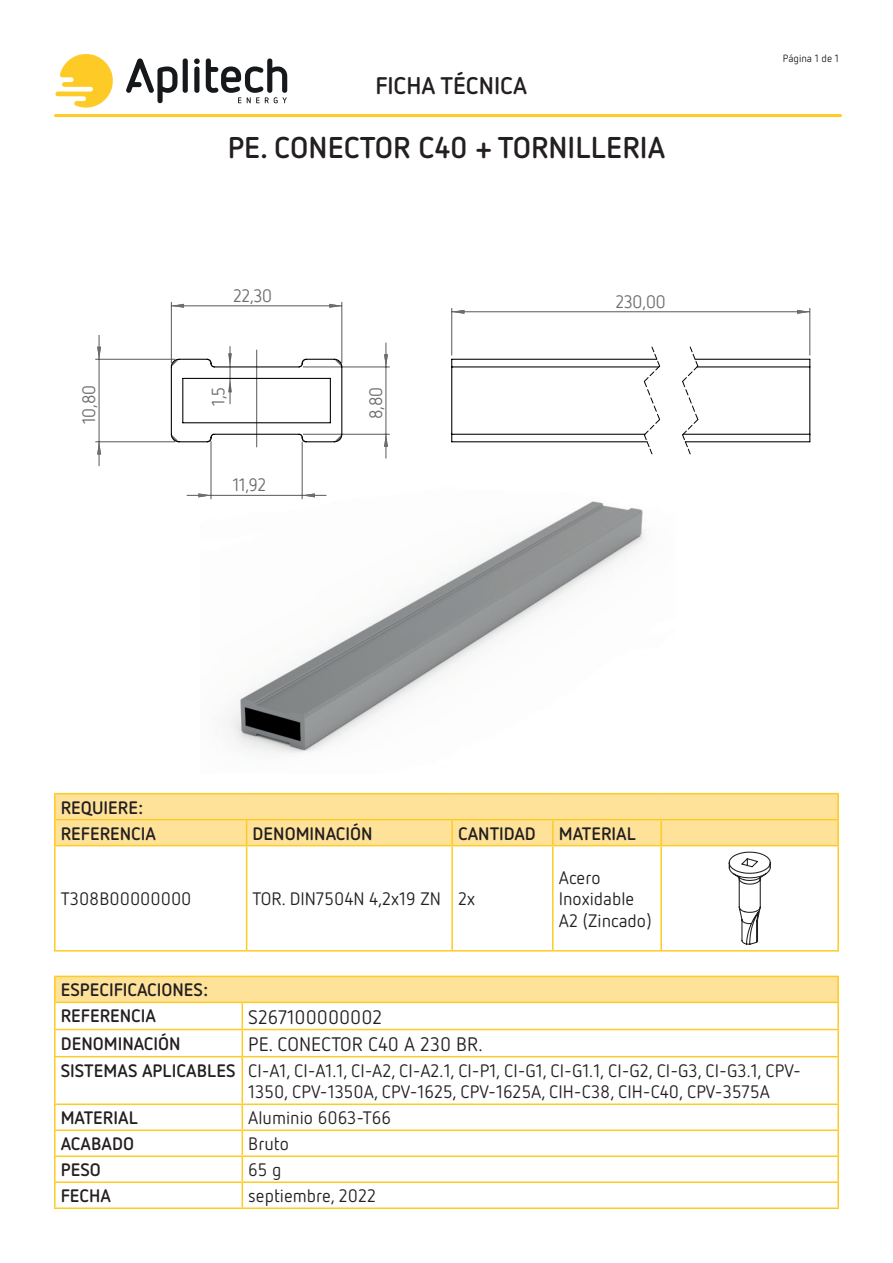
<style>
.page{position:relative;width:893px;height:1263px;background:#fff}
.page>*{position:absolute;margin:0;border:0;box-sizing:border-box;transform-origin:0 0}
.ESTILO_1{font:700 30px "Netto Pro";color:#231f20}
.t1{font:700 24px "Netto Pro";color:#231f20}
.ESTILO_1-2{font:19.5px "Netto Pro";color:#231f20}
.ESTILO_1-3{font:18px/21.6px "Netto Pro";color:#231f20}
.ESTILO_1-4{font:700 18px "Netto Pro";color:#231f20}
.t2{font:17.85px "Netto OT";color:#6c6d70}
.t3{font:10.5px "Netto Pro";color:#231f20}
</style>
<div class="page">
<img style="left:210px;top:483px;width:435px;height:271px">
<svg style="left:56px;top:54px;width:57px;height:54px"></svg>
<svg style="left:206px;top:58px;width:81px;height:45px"></svg>
<svg style="left:126px;top:58px;width:62px;height:45px"></svg>
<svg style="left:194px;top:58px;width:6px;height:35px"></svg>
<hr style="left:56px;top:114px;width:784px;height:3px;background:#fecb26">
<div style="left:55px;top:976px;width:783px;height:26px;background:#ffe299"></div>
<hr style="left:54px;top:976px;width:188px;height:1px;background:#fecb26">
<hr style="left:54px;top:977px;width:2px;height:25px;background:#fecb26">
<hr style="left:242px;top:976px;width:597px;height:1px;background:#fecb26">
<hr style="left:837px;top:977px;width:2px;height:25px;background:#fecb26">
<hr style="left:54px;top:1030px;width:2px;height:26px;background:#fecb26">
<hr style="left:54px;top:1105px;width:2px;height:24px;background:#fecb26">
<hr style="left:54px;top:1131px;width:2px;height:24px;background:#fecb26">
<hr style="left:54px;top:1002px;width:188px;height:1px;background:#fecb26">
<hr style="left:54px;top:1003px;width:2px;height:26px;background:#fecb26">
<hr style="left:242px;top:1002px;width:597px;height:1px;background:#fecb26">
<hr style="left:54px;top:1029px;width:188px;height:1px;background:#fecb26">
<hr style="left:242px;top:1029px;width:597px;height:1px;background:#fecb26">
<hr style="left:54px;top:1056px;width:188px;height:1px;background:#fecb26">
<hr style="left:54px;top:1057px;width:2px;height:46px;background:#fecb26">
<hr style="left:242px;top:1056px;width:597px;height:1px;background:#fecb26">
<hr style="left:54px;top:1103px;width:188px;height:2px;background:#fecb26">
<hr style="left:242px;top:1103px;width:597px;height:2px;background:#fecb26">
<hr style="left:54px;top:1129px;width:188px;height:2px;background:#fecb26">
<hr style="left:242px;top:1129px;width:597px;height:2px;background:#fecb26">
<hr style="left:54px;top:1155px;width:188px;height:2px;background:#fecb26">
<hr style="left:54px;top:1157px;width:2px;height:24px;background:#fecb26">
<hr style="left:242px;top:1155px;width:597px;height:2px;background:#fecb26">
<hr style="left:54px;top:1181px;width:188px;height:2px;background:#fecb26">
<hr style="left:54px;top:1183px;width:2px;height:24px;background:#fecb26">
<hr style="left:242px;top:1181px;width:597px;height:2px;background:#fecb26">
<hr style="left:54px;top:1207px;width:188px;height:2px;background:#fecb26">
<hr style="left:242px;top:1207px;width:597px;height:2px;background:#fecb26">
<hr style="left:837px;top:1003px;width:2px;height:26px;background:#fecb26">
<svg style="left:242px;top:1003px;width:1px;height:53px"></svg>
<hr style="left:837px;top:1030px;width:2px;height:26px;background:#fecb26">
<hr style="left:242px;top:1057px;width:1px;height:46px;background:#fecb26">
<hr style="left:837px;top:1057px;width:2px;height:46px;background:#fecb26">
<hr style="left:837px;top:1105px;width:2px;height:24px;background:#fecb26">
<hr style="left:837px;top:1131px;width:2px;height:24px;background:#fecb26">
<hr style="left:837px;top:1157px;width:2px;height:24px;background:#fecb26">
<svg style="left:242px;top:1105px;width:1px;height:102px"></svg>
<hr style="left:837px;top:1183px;width:2px;height:24px;background:#fecb26">
<svg style="left:643px;top:346px;width:18px;height:109px"></svg>
<svg style="left:682px;top:346px;width:17px;height:109px"></svg>
<hr style="left:451px;top:308px;width:1px;height:47px;background:#57585a">
<hr style="left:810px;top:308px;width:1px;height:47px;background:#57585a">
<hr style="left:171px;top:302px;width:1px;height:61px;background:#57585a">
<hr style="left:342px;top:302px;width:1px;height:61px;background:#57585a">
<hr style="left:302px;top:442px;width:1px;height:57px;background:#57585a">
<hr style="left:211px;top:441px;width:1px;height:58px;background:#57585a">
<hr style="left:303px;top:434px;width:87px;height:1px;background:#57585a">
<hr style="left:303px;top:367px;width:87px;height:1px;background:#57585a">
<hr style="left:95px;top:441px;width:80px;height:1px;background:#57585a">
<hr style="left:95px;top:359px;width:80px;height:1px;background:#57585a">
<svg style="left:171px;top:304px;width:639px;height:10px"></svg>
<svg style="left:187px;top:493px;width:139px;height:4px"></svg>
<svg style="left:384px;top:343px;width:4px;height:115px"></svg>
<hr style="left:452px;top:441px;width:195px;height:1px;background:#000001">
<hr style="left:452px;top:359px;width:205px;height:1px;background:#000001">
<hr style="left:451px;top:367px;width:1px;height:67px;background:#000001">
<hr style="left:452px;top:434px;width:193px;height:1px;background:#000001">
<hr style="left:452px;top:366px;width:207px;height:1px;background:#000001">
<hr style="left:685px;top:441px;width:125px;height:1px;background:#000001">
<hr style="left:695px;top:359px;width:115px;height:1px;background:#000001">
<hr style="left:683px;top:434px;width:127px;height:1px;background:#000001">
<hr style="left:809px;top:367px;width:1px;height:67px;background:#000001">
<hr style="left:697px;top:366px;width:113px;height:1px;background:#000001">
<svg style="left:97px;top:335px;width:246px;height:131px"></svg>
<hr style="left:837px;top:794px;width:2px;height:25px;background:#fecb26">
<hr style="left:661px;top:819px;width:178px;height:1px;background:#fecb26">
<hr style="left:837px;top:820px;width:2px;height:25px;background:#fecb26">
<hr style="left:661px;top:845px;width:178px;height:1px;background:#fecb26">
<hr style="left:54px;top:950px;width:193px;height:1px;background:#fecb26">
<hr style="left:247px;top:950px;width:205px;height:1px;background:#fecb26">
<hr style="left:452px;top:950px;width:101px;height:1px;background:#fecb26">
<hr style="left:553px;top:950px;width:108px;height:1px;background:#fecb26">
<hr style="left:661px;top:950px;width:178px;height:1px;background:#fecb26">
<hr style="left:54px;top:846px;width:2px;height:104px;background:#fecb26">
<hr style="left:246px;top:846px;width:1px;height:104px;background:#fecb26">
<hr style="left:451px;top:846px;width:2px;height:104px;background:#fecb26">
<hr style="left:552px;top:846px;width:2px;height:104px;background:#fecb26">
<hr style="left:660px;top:846px;width:2px;height:104px;background:#fecb26">
<hr style="left:837px;top:846px;width:2px;height:104px;background:#fecb26">
<hr style="left:54px;top:793px;width:193px;height:1px;background:#fecb26">
<hr style="left:54px;top:794px;width:2px;height:25px;background:#fecb26">
<hr style="left:247px;top:793px;width:205px;height:1px;background:#fecb26">
<hr style="left:452px;top:793px;width:101px;height:1px;background:#fecb26">
<hr style="left:553px;top:793px;width:108px;height:1px;background:#fecb26">
<hr style="left:661px;top:793px;width:178px;height:1px;background:#fecb26">
<hr style="left:54px;top:819px;width:193px;height:1px;background:#fecb26">
<hr style="left:54px;top:820px;width:2px;height:25px;background:#fecb26">
<hr style="left:54px;top:845px;width:193px;height:1px;background:#fecb26">
<svg style="left:55px;top:794px;width:783px;height:151px"></svg>
<p class="t1" style="left:375px;top:70px;width:153px">FICHA TÉCNICA</p>
<p class="ESTILO_1" style="left:228px;top:127px;width:439px">PE. CONECTOR C40 + TORNILLERIA</p>
<p class="t2" style="left:233px;top:286px;width:40px">22,30</p>
<p class="t2" style="left:79px;top:424px;width:41px;rotate:-90deg">10,80</p>
<p class="t2" style="left:208px;top:406px;width:20px;rotate:-90deg">1,5</p>
<p class="t2" style="left:366px;top:419px;width:34px;rotate:-90deg">8,80</p>
<p class="t2" style="left:233px;top:475px;width:35px">11,92</p>
<p class="t2" style="left:616px;top:292px;width:52px">230,00</p>
<p class="t3" style="left:783px;top:52px;width:58px">Página 1 de 1</p>
<p class="ESTILO_1-4" style="left:61px;top:795px;width:84px">REQUIERE:</p>
<p class="ESTILO_1-4" style="left:61px;top:821px;width:97px">REFERENCIA</p>
<p class="ESTILO_1-4" style="left:253px;top:821px;width:121px">DENOMINACIÓN</p>
<p class="ESTILO_1-4" style="left:458px;top:821px;width:79px">CANTIDAD</p>
<p class="ESTILO_1-4" style="left:559px;top:821px;width:79px">MATERIAL</p>
<p class="ESTILO_1-3" style="left:61px;top:887px;width:132px">T308B00000000</p>
<p class="ESTILO_1-3" style="left:253px;top:887px;width:190px">TOR. DIN7504N 4,2x19 ZN</p>
<p class="ESTILO_1-3" style="left:458px;top:887px;width:18px">2x</p>
<p class="ESTILO_1-3" style="left:559px;top:866px;width:43px">Acero</p>
<p class="ESTILO_1-3" style="left:559px;top:887px;width:94px">Inoxidable<br>A2 (Zincado)</p>
<p class="ESTILO_1-4" style="left:61px;top:978px;width:149px">ESPECIFICACIONES:</p>
<p class="ESTILO_1-4" style="left:61px;top:1004px;width:97px">REFERENCIA</p>
<p class="ESTILO_1-2" style="left:248px;top:1004px;width:135px">S267100000002</p>
<p class="ESTILO_1-4" style="left:61px;top:1031px;width:121px">DENOMINACIÓN</p>
<p class="ESTILO_1-2" style="left:248px;top:1031px;width:236px">PE. CONECTOR C40 A 230 BR.</p>
<p class="ESTILO_1-4" style="left:61px;top:1058px;width:176px">SISTEMAS APLICABLES</p>
<p class="ESTILO_1-3" style="left:248px;top:1059px;width:554px">CI-A1, CI-A1.1, CI-A2, CI-A2.1, CI-P1, CI-G1, CI-G1.1, CI-G2, CI-G3, CI-G3.1, CPV-<br>1350, CPV-1350A, CPV-1625, CPV-1625A, CIH-C38, CIH-C40, CPV-3575A</p>
<p class="ESTILO_1-4" style="left:61px;top:1106px;width:79px">MATERIAL</p>
<p class="ESTILO_1-3" style="left:248px;top:1106px;width:144px">Aluminio 6063-T66</p>
<p class="ESTILO_1-4" style="left:61px;top:1132px;width:75px">ACABADO</p>
<p class="ESTILO_1-3" style="left:248px;top:1132px;width:42px">Bruto</p>
<p class="ESTILO_1-4" style="left:61px;top:1158px;width:42px">PESO</p>
<p class="ESTILO_1-3" style="left:248px;top:1158px;width:35px">65 g</p>
<p class="ESTILO_1-4" style="left:61px;top:1184px;width:52px">FECHA</p>
<p class="ESTILO_1-3" style="left:248px;top:1184px;width:129px">septiembre, 2022</p>
</div>
